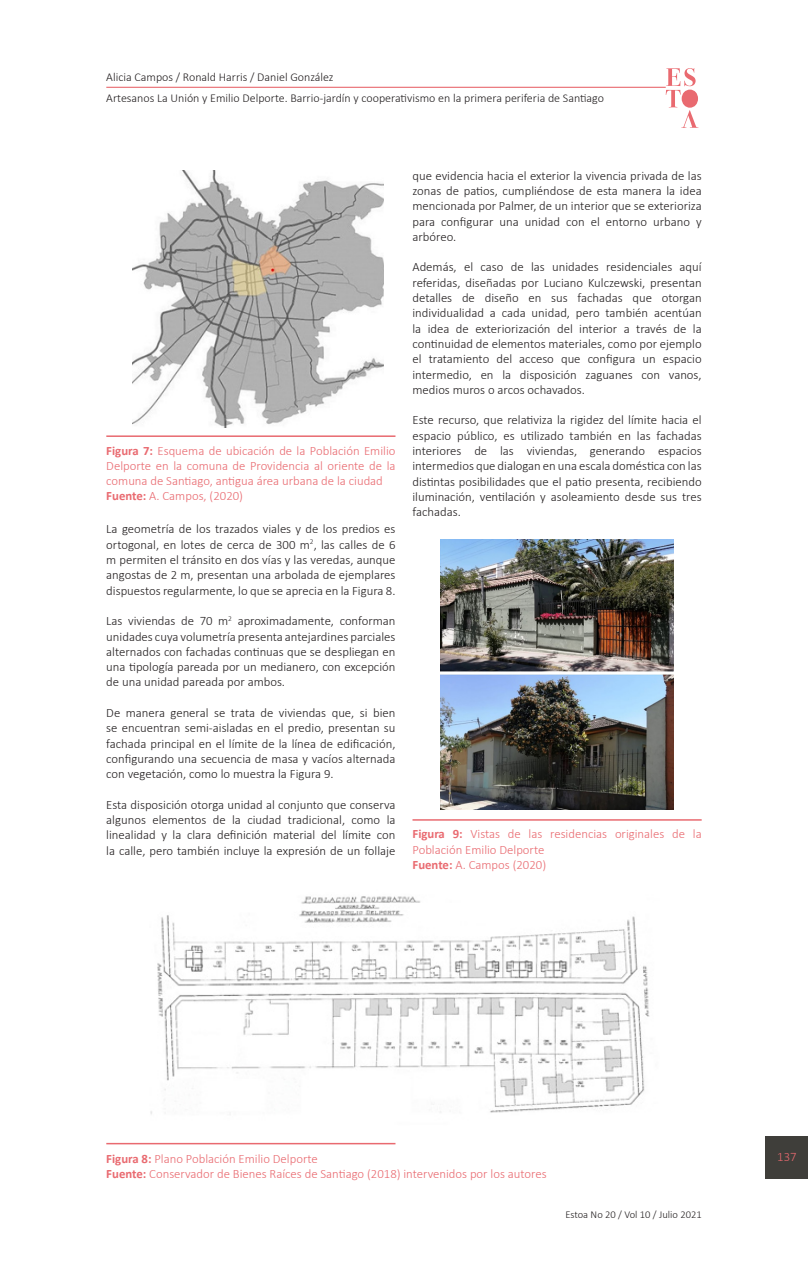
<style>
.page{position:relative;width:808px;height:1263px;background:#fff}
.page>*{position:absolute;margin:0;border:0;box-sizing:border-box;transform-origin:0 0}
.parrafo{font:300 12.75px/15.3px "Calibri";color:#231f20;text-align:justify}
.parrafo-2{font:300 12.75px/15.3px "Calibri";color:#e96a70;text-align:justify}
.t1{font:300 12px "Calibri";color:#231f20}
.t2{font:300 10.5px "Calibri";color:#231f20}
.s1{font-weight:700}
</style>
<div class="page">
<svg style="left:666px;top:68px;width:32px;height:60px"></svg>
<hr style="left:106px;top:87px;width:560px;height:1px;background:#e96a70">
<div style="left:765px;top:1137px;width:43px;height:42px;background:#3f3e3a"></div>
<hr style="left:106px;top:435px;width:289px;height:2px;background:#e96a70">
<hr style="left:412px;top:819px;width:290px;height:2px;background:#e96a70">
<img style="left:132px;top:171px;width:252px;height:257px">
<img style="left:150px;top:896px;width:500px;height:218px">
<hr style="left:106px;top:1143px;width:289px;height:1px;background:#e96a70">
<img style="left:440px;top:540px;width:234px;height:270px">
<p class="t1" style="left:106px;top:70px;width:229px">Alicia Campos / Ronald Harris / Daniel González</p>
<p class="t1" style="left:106px;top:91px;width:499px">Artesanos La Unión y Emilio Delporte. Barrio-jardín y cooperativismo en la primera periferia de Santiago</p>
<p class="parrafo-2" style="left:106px;top:443px;width:291px"><span class="s1">Figura 7:</span> Esquema de ubicación de la Población Emilio Delporte en la comuna de Providencia al oriente de la comuna de Santiago, antigua área urbana de la ciudad</p>
<p class="parrafo-2" style="left:106px;top:488px;width:138px"><span class="s1">Fuente:</span> A. Campos, (2020)</p>
<p class="parrafo" style="left:106px;top:521px;width:291px">La geometría de los trazados viales y de los predios es ortogonal, en lotes de cerca de 300 m<sup>2</sup>, las calles de 6 m permiten el tránsito en dos vías y las veredas, aunque angostas de 2 m, presentan una arbolada de ejemplares dispuestos regularmente, lo que se aprecia en la Figura 8.</p>
<p class="parrafo" style="left:106px;top:613px;width:291px">Las viviendas de 70 m<sup>2</sup> aproximadamente, conforman unidades cuya volumetría presenta antejardines parciales alternados con fachadas continuas que se despliegan en una tipología pareada por un medianero, con excepción de una unidad pareada por ambos.</p>
<p class="parrafo" style="left:106px;top:705px;width:291px">De manera general se trata de viviendas que, si bien se encuentran semi-aisladas en el predio, presentan su fachada principal en el límite de la línea de edificación, configurando una secuencia de masa y vacíos alternada con vegetación, como lo muestra la Figura 9.</p>
<p class="parrafo" style="left:106px;top:797px;width:291px">Esta disposición otorga unidad al conjunto que conserva algunos elementos de la ciudad tradicional, como la linealidad y la clara definición material del límite con la calle, pero también incluye la expresión de un follaje</p>
<p class="parrafo" style="left:412px;top:168px;width:291px">que evidencia hacia el exterior la vivencia privada de las zonas de patios, cumpliéndose de esta manera la idea mencionada por Palmer, de un interior que se exterioriza para configurar una unidad con el entorno urbano y arbóreo.</p>
<p class="parrafo" style="left:412px;top:259px;width:291px">Además, el caso de las unidades residenciales aquí referidas, diseñadas por Luciano Kulczewski, presentan detalles de diseño en sus fachadas que otorgan individualidad a cada unidad, pero también acentúan la idea de exteriorización del interior a través de la continuidad de elementos materiales, como por ejemplo el tratamiento del acceso que configura un espacio intermedio, en la disposición zaguanes con vanos, medios muros o arcos ochavados.</p>
<p class="parrafo" style="left:412px;top:412px;width:291px">Este recurso, que relativiza la rigidez del límite hacia el espacio público, es utilizado también en las fachadas interiores de las viviendas, generando espacios intermedios que dialogan en una escala doméstica con las distintas posibilidades que el patio presenta, recibiendo iluminación, ventilación y asoleamiento desde sus tres fachadas.</p>
<p class="parrafo-2" style="left:412px;top:826px;width:291px"><span class="s1">Figura 9:</span> Vistas de las residencias originales de la<br>Población Emilio Delporte</p>
<p class="parrafo-2" style="left:412px;top:857px;width:135px"><span class="s1">Fuente:</span> A. Campos (2020)</p>
<p class="parrafo-2" style="left:106px;top:1150px;width:213px"><span class="s1">Figura 8:</span> Plano Población Emilio Delporte</p>
<p class="parrafo-2" style="left:106px;top:1166px;width:442px"><span class="s1">Fuente:</span> Conservador de Bienes Raíces de Santiago (2018) intervenidos por los autores</p>
<p class="t2" style="left:565px;top:1207px;width:138px">Estoa No 20 / Vol 10 / Julio 2021</p>
<p class="parrafo-2" style="left:777px;top:1149px;width:21px">137</p>
</div>
